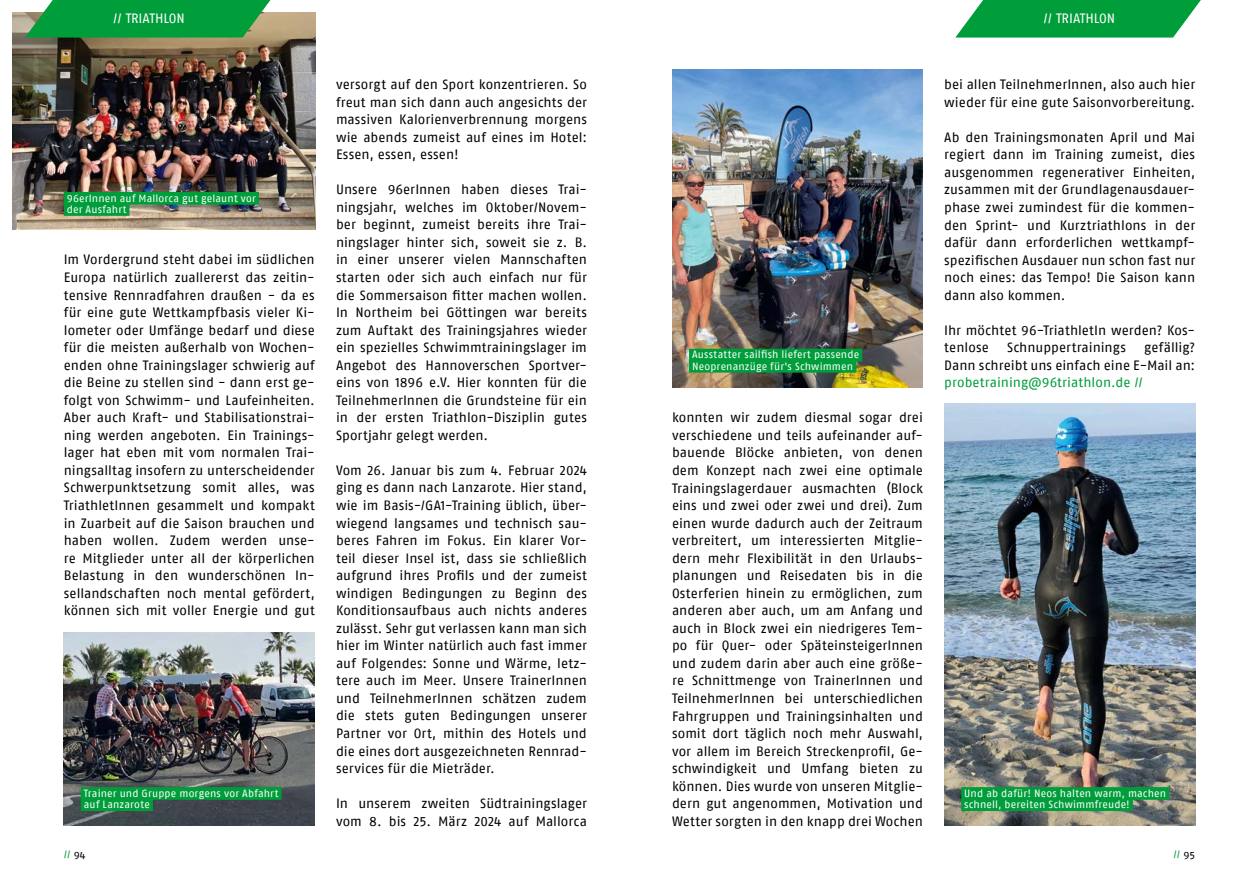
<style>
.page{position:relative;width:1259px;height:893px;background:#fff}
.page>*{position:absolute;margin:0;border:0;box-sizing:border-box;transform-origin:0 0}
.t1{font:13.5px/17.5px "Fago No Regular LF";color:#000;text-align:justify}
.t2{font:13.5px "Fago No Regular LF";letter-spacing:.005em;color:#009d3b}
.t3{font:13.5px "Fago No Regular LF";color:#fff}
.t4{font:10.65px "Fago No Regular LF";color:#009d3b}
.t5{font:10.5px/11.2px "Fago No Regular LF";letter-spacing:.015em;color:#fff}
.s1{color:#000}
</style>
<div class="page">
<img style="left:13px;top:13px;width:302px;height:216px">
<svg style="left:955px;top:0;width:245px;height:38px;background:#1ea852"></svg>
<svg style="left:25px;top:0;width:245px;height:38px;background:#18a047"></svg>
<img style="left:64px;top:633px;width:251px;height:193px">
<img style="left:672px;top:69px;width:251px;height:318px">
<img style="left:944px;top:404px;width:251px;height:422px">
<div style="left:64px;top:192px;width:195px;height:13px;background:#009d3b"></div>
<div style="left:64px;top:203px;width:65px;height:13px;background:#009d3b"></div>
<div style="left:81px;top:787px;width:200px;height:13px;background:#009d3b"></div>
<div style="left:81px;top:798px;width:72px;height:13px;background:#009d3b"></div>
<div style="left:689px;top:349px;width:173px;height:12px;background:#009d3b"></div>
<div style="left:689px;top:360px;width:167px;height:13px;background:#009d3b"></div>
<div style="left:961px;top:787px;width:208px;height:13px;background:#009d3b"></div>
<div style="left:961px;top:798px;width:171px;height:13px;background:#009d3b"></div>
<p class="t3" style="left:113px;top:11px;width:73px">// TRIATHLON</p>
<p class="t5" style="left:67px;top:192px;width:190px">96erInnen auf Mallorca gut gelaunt vor der Ausfahrt</p>
<p class="t1" style="left:64px;top:251px;width:252px">Im Vordergrund steht dabei im südlichen Europa natürlich zuallererst das zeitin&shy;tensive Rennradfahren draußen - da es für eine gute Wettkampfbasis vieler Ki&shy;lometer oder Umfänge bedarf und diese für die meisten außerhalb von Wochen&shy;enden ohne Trainingslager schwierig auf die Beine zu stellen sind - dann erst ge&shy;folgt von Schwimm- und Laufeinheiten.<br>Aber auch Kraft- und Stabilisationstrai&shy;ning werden angeboten. Ein Trainings&shy;lager hat eben mit vom normalen Trai&shy;ningsalltag insofern zu unterscheidender Schwerpunktsetzung somit alles, was TriathletInnen gesammelt und kompakt in Zuarbeit auf die Saison brauchen und haben wollen. Zudem werden unse&shy;re Mitglieder unter all der körperlichen Belastung in den wunderschönen In&shy;sellandschaften noch mental gefördert, können sich mit voller Energie und gut</p>
<p class="t5" style="left:84px;top:787px;width:196px">Trainer und Gruppe morgens vor Abfahrt auf Lanzarote</p>
<p class="t4" style="left:64px;top:848px;width:23px">// <span class="s1">94</span></p>
<p class="t1" style="left:336px;top:75px;width:252px">versorgt auf den Sport konzentrieren. So freut man sich dann auch angesichts der massiven Kalorienverbrennung morgens wie abends zumeist auf eines im Hotel:<br>Essen, essen, essen!</p>
<p class="t1" style="left:336px;top:181px;width:252px">Unsere 96erInnen haben dieses Trai&shy;ningsjahr, welches im Oktober/Novem&shy;ber beginnt, zumeist bereits ihre Trai&shy;ningslager hinter sich, soweit sie z. B. in einer unserer vielen Mannschaften starten oder sich auch einfach nur für die Sommersaison fitter machen wollen.<br>In Northeim bei Göttingen war bereits zum Auftakt des Trainingsjahres wieder ein spezielles Schwimmtrainingslager im Angebot des Hannoverschen Sportver&shy;eins von 1896 e.V. Hier konnten für die TeilnehmerInnen die Grundsteine für ein in der ersten Triathlon-Disziplin gutes Sportjahr gelegt werden.</p>
<p class="t1" style="left:336px;top:461px;width:252px">Vom 26. Januar bis zum 4. Februar 2024 ging es dann nach Lanzarote. Hier stand, wie im Basis-/GA1-Training üblich, über&shy;wiegend langsames und technisch sau&shy;beres Fahren im Fokus. Ein klarer Vor&shy;teil dieser Insel ist, dass sie schließlich aufgrund ihres Profils und der zumeist windigen Bedingungen zu Beginn des Konditionsaufbaus auch nichts anderes zulässt. Sehr gut verlassen kann man sich hier im Winter natürlich auch fast immer auf Folgendes: Sonne und Wärme, letz&shy;tere auch im Meer. Unsere TrainerInnen und TeilnehmerInnen schätzen zudem die stets guten Bedingungen unserer Partner vor Ort, mithin des Hotels und die eines dort ausgezeichneten Rennrad&shy;services für die Mieträder.</p>
<p class="t1" style="left:336px;top:794px;width:252px">In unserem zweiten Südtrainingslager vom 8. bis 25. März 2024 auf Mallorca</p>
<p class="t3" style="left:1043px;top:11px;width:73px">// TRIATHLON</p>
<p class="t5" style="left:692px;top:349px;width:169px">Ausstatter sailfish liefert passende<br>Neoprenanzüge für's Schwimmen</p>
<p class="t1" style="left:672px;top:409px;width:252px">konnten wir zudem diesmal sogar drei verschiedene und teils aufeinander auf&shy;bauende Blöcke anbieten, von denen dem Konzept nach zwei eine optimale Trainingslagerdauer ausmachten (Block eins und zwei oder zwei und drei). Zum einen wurde dadurch auch der Zeitraum verbreitert, um interessierten Mitglie&shy;dern mehr Flexibilität in den Urlaubs&shy;planungen und Reisedaten bis in die Osterferien hinein zu ermöglichen, zum anderen aber auch, um am Anfang und auch in Block zwei ein niedrigeres Tem&shy;po für Quer- oder SpäteinsteigerInnen und zudem darin aber auch eine größe&shy;re Schnittmenge von TrainerInnen und TeilnehmerInnen bei unterschiedlichen Fahrgruppen und Trainingsinhalten und somit dort täglich noch mehr Auswahl, vor allem im Bereich Streckenprofil, Ge&shy;schwindigkeit und Umfang bieten zu können. Dies wurde von unseren Mitglie&shy;dern gut angenommen, Motivation und Wetter sorgten in den knapp drei Wochen</p>
<p class="t1" style="left:944px;top:76px;width:252px">bei allen TeilnehmerInnen, also auch hier wieder für eine gute Saisonvorbereitung.</p>
<p class="t1" style="left:944px;top:128px;width:252px">Ab den Trainingsmonaten April und Mai regiert dann im Training zumeist, dies ausgenommen regenerativer Einheiten, zusammen mit der Grundlagenausdauer&shy;phase zwei zumindest für die kommen&shy;den Sprint- und Kurztriathlons in der dafür dann erforderlichen wettkampf&shy;spezifischen Ausdauer nun schon fast nur noch eines: das Tempo! Die Saison kann dann also kommen.</p>
<p class="t1" style="left:944px;top:321px;width:252px">Ihr möchtet 96-TriathletIn werden? Kos&shy;tenlose</p>
<p class="t1" style="left:944px;top:339px;width:252px;text-align:right">gefällig?<br>Dann schreibt uns einfach eine E-Mail an:</p>
<p class="t2" style="left:944px;top:375px;width:200px">probetraining@96triathlon.de //</p>
<p class="t1" style="left:1007px;top:339px;width:120px">Schnuppertrainings</p>
<p class="t5" style="left:964px;top:787px;width:203px">Und ab dafür! Neos halten warm, machen schnell, bereiten Schwimmfreude!</p>
<p class="t4" style="left:1173px;top:848px;width:23px">// <span class="s1">95</span></p>
</div>
